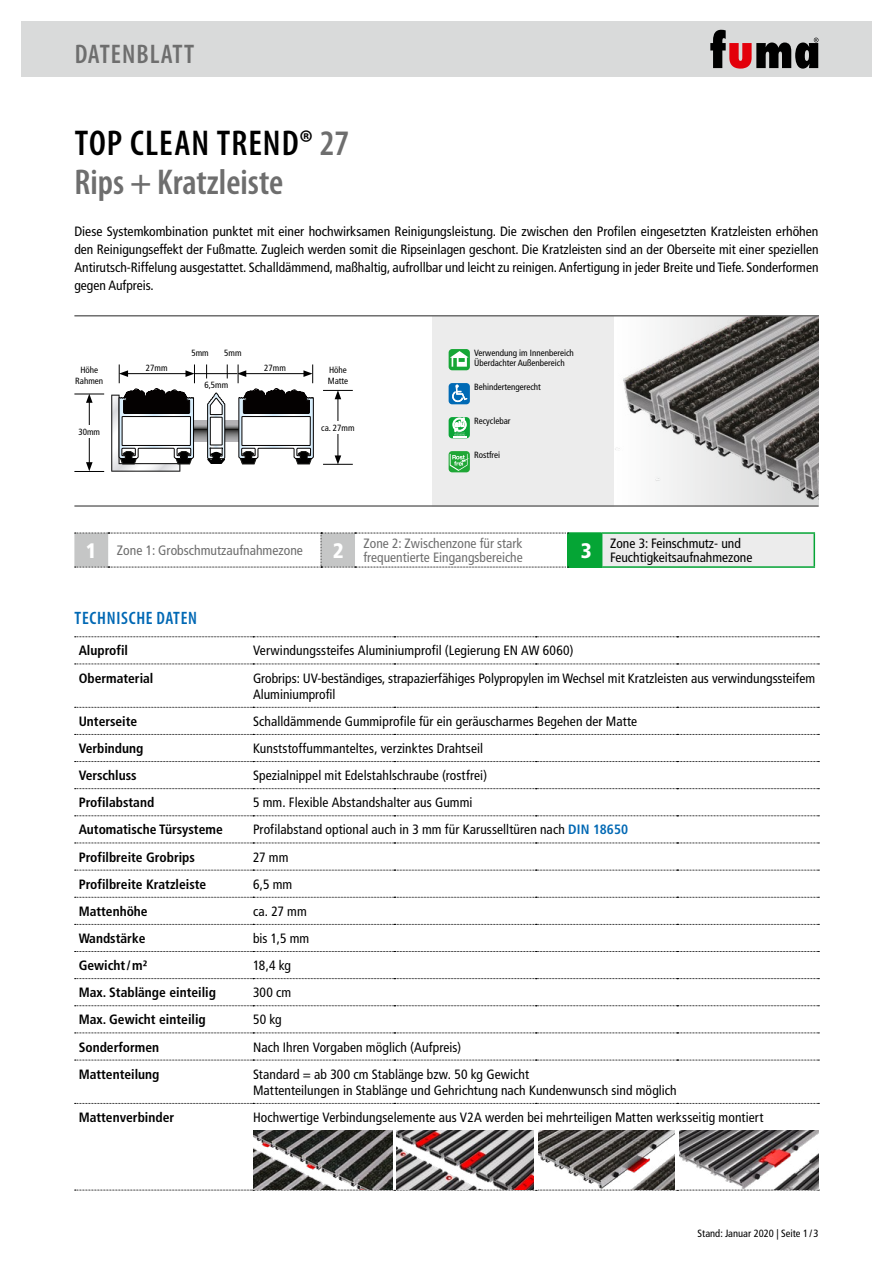
<style>
.page{position:relative;width:893px;height:1263px;background:#fff}
.page>*{position:absolute;margin:0;border:0;box-sizing:border-box;transform-origin:0 0}
.t1{font:600 condensed 36px/39px "Myriad Pro";color:#6e6e6e}
.t2{font:600 condensed 27px "Myriad Pro";letter-spacing:.04em;color:#6e6e6e}
.t3{font:900 condensed 21px "Frutiger LT Std";color:#fff}
.t4{font:600 condensed 18px "Myriad Pro";letter-spacing:.04em;color:#0068b4}
.t5{font:condensed 13.65px "Frutiger LT Std";color:#6e6e6e}
.t6{font:condensed 13.5px/18px "Frutiger LT Std";letter-spacing:.005em;color:#000}
.t7{font:700 condensed 13.5px "Frutiger LT Std";color:#000}
.t8{font:condensed 13.5px/13.5px "Frutiger LT Std";color:#6e6e6e}
.t9{font:condensed 10.5px "Frutiger LT Std";color:#000}
.t10{font:condensed 9px/10.5px "Frutiger LT Std";color:#000}
.s1{color:#000}
.s2{font-weight:900;font-size:21px;color:#fff}
.s3{font-weight:700;color:#0068b4}
</style>
<div class="page">
<div style="left:21px;top:21px;width:851px;height:56px;background:#d9dada"></div>
<svg style="left:74px;top:637px;width:179px;height:553px"></svg>
<svg style="left:75px;top:636px;width:744px;height:1px"></svg>
<svg style="left:75px;top:664px;width:744px;height:1px"></svg>
<svg style="left:75px;top:707px;width:744px;height:1px"></svg>
<svg style="left:75px;top:734px;width:744px;height:1px"></svg>
<svg style="left:75px;top:761px;width:744px;height:1px"></svg>
<svg style="left:75px;top:788px;width:744px;height:1px"></svg>
<svg style="left:75px;top:815px;width:744px;height:1px"></svg>
<svg style="left:75px;top:843px;width:744px;height:1px"></svg>
<svg style="left:75px;top:870px;width:744px;height:1px"></svg>
<svg style="left:75px;top:897px;width:744px;height:1px"></svg>
<svg style="left:75px;top:924px;width:744px;height:1px"></svg>
<svg style="left:75px;top:951px;width:744px;height:1px"></svg>
<svg style="left:75px;top:978px;width:744px;height:1px"></svg>
<svg style="left:75px;top:1005px;width:744px;height:1px"></svg>
<svg style="left:75px;top:1033px;width:744px;height:1px"></svg>
<svg style="left:75px;top:1060px;width:744px;height:1px"></svg>
<svg style="left:75px;top:1190px;width:744px;height:1px"></svg>
<svg style="left:75px;top:1103px;width:744px;height:1px"></svg>
<img style="left:253px;top:1130px;width:139px;height:60px">
<img style="left:397px;top:1130px;width:136px;height:60px">
<img style="left:538px;top:1130px;width:137px;height:60px">
<img style="left:679px;top:1130px;width:140px;height:60px">
<div style="left:432px;top:315px;width:387px;height:191px;background:#ececec"></div>
<img style="left:614px;top:316px;width:205px;height:189px">
<hr style="left:74px;top:505px;width:745px;height:2px;background:#6e6e6e">
<hr style="left:74px;top:315px;width:745px;height:1px;background:#6e6e6e">
<div style="left:568px;top:533px;width:34px;height:34px;background:#05a535"></div>
<div style="left:602px;top:533px;width:212px;height:34px;background:#ececec"></div>
<hr style="left:568px;top:532px;width:34px;height:2px;background:#05a535">
<hr style="left:568px;top:566px;width:34px;height:2px;background:#05a535">
<hr style="left:602px;top:532px;width:213px;height:2px;background:#05a535">
<hr style="left:814px;top:534px;width:1px;height:32px;background:#05a535">
<hr style="left:602px;top:566px;width:213px;height:2px;background:#05a535">
<svg style="left:74px;top:533px;width:494px;height:35px"></svg>
<hr style="left:194px;top:373px;width:43px;height:1px;background:#000">
<div style="left:449px;top:349px;width:21px;height:21px;background:#16a636;border-radius:4px"></div>
<svg style="left:450px;top:351px;width:19px;height:16px"></svg>
<div style="left:449px;top:383px;width:21px;height:21px;background:#006ab5;border-radius:4px"></div>
<svg style="left:452px;top:385px;width:15px;height:17px"></svg>
<div style="left:449px;top:417px;width:21px;height:21px;background:#0aa537;border-radius:4px"></div>
<svg style="left:453px;top:418px;width:13px;height:19px"></svg>
<div style="left:449px;top:451px;width:21px;height:21px;background:#1fa736;border-radius:4px"></div>
<svg style="left:450px;top:454px;width:19px;height:17px"></svg>
<svg style="left:199px;top:421px;width:7px;height:20px"></svg>
<svg style="left:111px;top:364px;width:88px;height:108px"></svg>
<svg style="left:206px;top:364px;width:108px;height:101px"></svg>
<hr style="left:74px;top:394px;width:30px;height:1px;background:#000">
<hr style="left:74px;top:471px;width:30px;height:1px;background:#000">
<hr style="left:89px;top:400px;width:1px;height:65px;background:#000">
<svg style="left:86px;top:394px;width:7px;height:9px"></svg>
<svg style="left:86px;top:462px;width:7px;height:9px"></svg>
<hr style="left:323px;top:390px;width:30px;height:1px;background:#000">
<hr style="left:323px;top:464px;width:30px;height:1px;background:#000">
<hr style="left:338px;top:397px;width:1px;height:61px;background:#000">
<svg style="left:335px;top:390px;width:6px;height:9px"></svg>
<svg style="left:335px;top:455px;width:6px;height:9px"></svg>
<div style="left:74px;top:425px;width:30px;height:13px;background:#fff"></div>
<div style="left:321px;top:421px;width:34px;height:13px;background:#fff"></div>
<svg style="left:710px;top:30px;width:108px;height:39px"></svg>
<h2 class="t2" style="left:75px;top:37px;width:121px">DATENBLATT</h2>
<h1 class="t1" style="left:74px;top:122px;width:276px"><span class="s1">TOP CLEAN TREND®</span> 27<br>Rips + Kratzleiste</h1>
<p class="t6" style="left:74px;top:222px;width:746px;text-align:justify">Diese Systemkombination punktet mit einer hochwirksamen Reinigungsleistung. Die zwischen den Profilen eingesetzten Kratzleisten erhöhen den Reinigungseffekt der Fußmatte. Zugleich werden somit die Ripseinlagen geschont. Die Kratzleisten sind an der Oberseite mit einer speziellen Antirutsch-Riffelung ausgestattet. Schalldämmend, maßhaltig, aufrollbar und leicht zu reinigen. Anfertigung in jeder Breite und Tiefe. Sonderformen gegen Aufpreis.</p>
<p class="t10" style="left:191px;top:348px;width:19px">5mm</p>
<p class="t10" style="left:224px;top:348px;width:19px">5mm</p>
<p class="t10" style="left:204px;top:380px;width:25px">6,5mm</p>
<p class="t10" style="left:146px;top:362px;width:23px">27mm</p>
<p class="t10" style="left:264px;top:363px;width:23px">27mm</p>
<p class="t10" style="left:75px;top:365px;width:30px;text-align:center">Höhe<br>Rahmen</p>
<p class="t10" style="left:328px;top:365px;width:22px">Höhe<br>Matte</p>
<p class="t10" style="left:78px;top:426px;width:23px">30mm</p>
<p class="t10" style="left:321px;top:422px;width:35px">ca. 27mm</p>
<p class="t10" style="left:474px;top:347px;width:101px">Verwendung im Innenbereich<br>Überdachter Außenbereich</p>
<p class="t10" style="left:474px;top:381px;width:68px">Behindertengerecht</p>
<p class="t10" style="left:474px;top:415px;width:38px">Recyclebar</p>
<p class="t10" style="left:474px;top:449px;width:28px">Rostfrei</p>
<p class="t5" style="left:86px;top:542px;width:219px"><span class="s2">1</span> Zone 1: Grobschmutzaufnahmezone</p>
<h3 class="t3" style="left:333px;top:538px;width:12px">2</h3>
<p class="t8" style="left:364px;top:537px;width:161px">Zone 2: Zwischenzone für stark frequentierte Eingangsbereiche</p>
<h3 class="t3" style="left:581px;top:538px;width:12px">3</h3>
<p class="t6" style="left:610px;top:537px;width:144px;line-height:13.5px">Zone 3: Feinschmutz- und<br>Feuchtigkeitsaufnahmezone</p>
<h3 class="t4" style="left:75px;top:607px;width:124px">TECHNISCHE DATEN</h3>
<p class="t7" style="left:79px;top:643px;width:51px">Aluprofil</p>
<p class="t6" style="left:253px;top:642px;width:322px">Verwindungssteifes Aluminiumprofil (Legierung EN AW 6060)</p>
<p class="t7" style="left:79px;top:670px;width:76px">Obermaterial</p>
<p class="t6" style="left:253px;top:670px;width:564px;line-height:16.2px">Grobrips: UV-beständiges, strapazierfähiges Polypropylen im Wechsel mit Kratzleisten aus verwindungssteifem<br>Aluminiumprofil</p>
<p class="t7" style="left:79px;top:713px;width:60px">Unterseite</p>
<p class="t6" style="left:253px;top:712px;width:386px">Schalldämmende Gummiprofile für ein geräuscharmes Begehen der Matte</p>
<p class="t7" style="left:79px;top:740px;width:66px">Verbindung</p>
<p class="t6" style="left:253px;top:739px;width:232px">Kunststoffummanteltes, verzinktes Drahtseil</p>
<p class="t7" style="left:79px;top:767px;width:60px">Verschluss</p>
<p class="t6" style="left:253px;top:767px;width:236px">Spezialnippel mit Edelstahlschraube (rostfrei)</p>
<p class="t7" style="left:79px;top:795px;width:77px">Profilabstand</p>
<p class="t6" style="left:253px;top:794px;width:221px">5 mm. Flexible Abstandshalter aus Gummi</p>
<p class="t7" style="left:79px;top:822px;width:146px">Automatische Türsysteme</p>
<p class="t6" style="left:253px;top:821px;width:377px">Profilabstand optional auch in 3 mm für Karusselltüren nach <span class="s3">DIN 18650</span></p>
<p class="t7" style="left:79px;top:849px;width:118px">Profilbreite Grobrips</p>
<p class="t6" style="left:253px;top:848px;width:37px">27 mm</p>
<p class="t7" style="left:79px;top:876px;width:129px">Profilbreite Kratzleiste</p>
<p class="t6" style="left:253px;top:875px;width:41px">6,5 mm</p>
<p class="t7" style="left:79px;top:903px;width:71px">Mattenhöhe</p>
<p class="t6" style="left:253px;top:902px;width:55px">ca. 27 mm</p>
<p class="t7" style="left:79px;top:930px;width:68px">Wandstärke</p>
<p class="t6" style="left:253px;top:929px;width:58px">bis 1,5 mm</p>
<p class="t7" style="left:79px;top:957px;width:70px">Gewicht/m²</p>
<p class="t6" style="left:253px;top:956px;width:40px">18,4 kg</p>
<p class="t7" style="left:79px;top:984px;width:139px">Max. Stablänge einteilig</p>
<p class="t6" style="left:253px;top:984px;width:40px">300 cm</p>
<p class="t7" style="left:79px;top:1012px;width:129px">Max. Gewicht einteilig</p>
<p class="t6" style="left:253px;top:1011px;width:30px">50 kg</p>
<p class="t7" style="left:79px;top:1039px;width:82px">Sonderformen</p>
<p class="t6" style="left:253px;top:1038px;width:210px">Nach Ihren Vorgaben möglich (Aufpreis)</p>
<p class="t7" style="left:79px;top:1066px;width:82px">Mattenteilung</p>
<p class="t6" style="left:253px;top:1066px;width:425px;line-height:16.2px">Standard = ab 300 cm Stablänge bzw. 50 kg Gewicht<br>Mattenteilungen in Stablänge und Gehrichtung nach Kundenwunsch sind möglich</p>
<p class="t7" style="left:79px;top:1109px;width:97px">Mattenverbinder</p>
<p class="t6" style="left:253px;top:1108px;width:512px">Hochwertige Verbindungselemente aus V2A werden bei mehrteiligen Matten werksseitig montiert</p>
<p class="t9" style="left:698px;top:1227px;width:122px">Stand: Januar 2020 | Seite 1 / 3</p>
</div>
